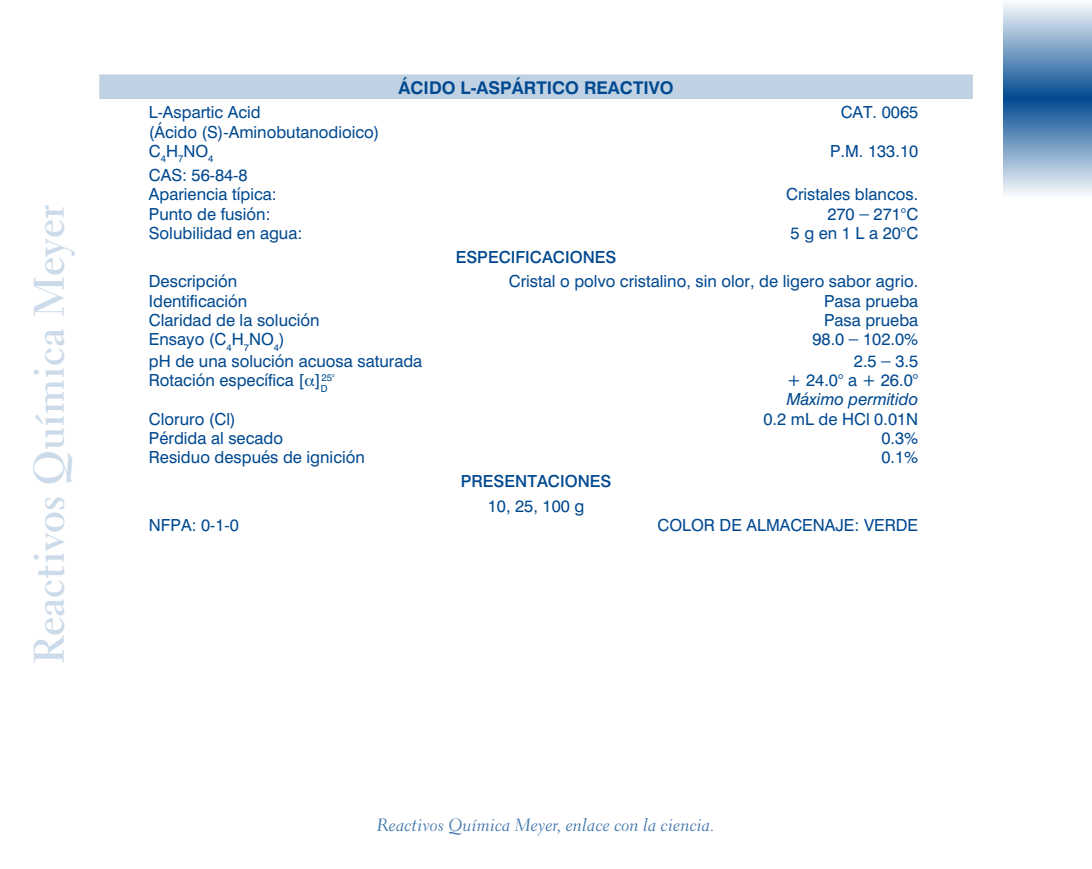
<style>
.page{position:relative;width:1092px;height:869px;background:#fff}
.page>*{position:absolute;margin:0;border:0;box-sizing:border-box;transform-origin:0 0}
.t1{font:42px "Transitional 521 BT Bold A";color:#ccdbe9}
.t2{font:17.5px "Transitional 521 BT Cursive A";color:#4076ac}
.t3{font:700 17.5px "Swiss 721 BT";color:#004990}
.t4{font:16.62px/19.2px "Swiss 721 BT";color:#004990}
.t5{font:500 16.62px "Swiss 721 BT";color:#004990}
.t6{font:italic 16.62px/19.2px "Swiss 721 BT";color:#004990}
.t7{font:9.62px "Swiss 721 BT";color:#004990}
.s1{font-size:19.25px}
.s2{font-style:normal;font-size:17.5px}
.s3{font-style:normal}
</style>
<div class="page">
<svg style="left:1003px;top:3px;width:88px;height:191px;background:#7aa0c5"></svg>
<div style="left:99px;top:74px;width:873px;height:25px;background:#bfd1e3"></div>
<h1 class="t1" style="left:24px;top:664px;width:461px;rotate:-90deg">Reactivos Química Meyer</h1>
<p class="t3" style="left:398px;top:77px;width:24px">ÁCIDO</p>
<p class="t3" style="left:460px;top:77px;width:75px">L-ASPÁRTICO</p>
<p class="t3" style="left:584px;top:77px;width:48px">REACTIVO</p>
<p class="t4" style="left:149px;top:102px;width:113px">L-Aspartic Acid</p>
<p class="t4" style="left:840px;top:102px;width:79px">CAT. 0065</p>
<p class="t4" style="left:149px;top:122px;width:232px">(Ácido (S)-Aminobutanodioico)<br>C<sub>4</sub>H<sub>7</sub>NO<sub>4</sub></p>
<p class="t4" style="left:830px;top:141px;width:90px">P.M. 133.10</p>
<p class="t4" style="left:149px;top:165px;width:129px">CAS: 56-84-8<br>Apariencia típica:</p>
<p class="t4" style="left:786px;top:184px;width:133px">Cristales blancos.</p>
<p class="t4" style="left:149px;top:204px;width:123px">Punto de fusión:</p>
<p class="t4" style="left:827px;top:204px;width:92px">270 <span class="s1">–</span> 271°C</p>
<p class="t4" style="left:149px;top:223px;width:155px">Solubilidad en agua:</p>
<p class="t4" style="left:790px;top:223px;width:129px">5 g en 1 L a 20°C</p>
<p class="t5" style="left:455px;top:247px;width:162px">ESPECIFICACIONES</p>
<p class="t4" style="left:149px;top:271px;width:90px">Descripción</p>
<p class="t4" style="left:509px;top:271px;width:411px">Cristal o polvo cristalino, sin olor, de ligero sabor agrio.</p>
<p class="t4" style="left:149px;top:291px;width:100px">Identificación</p>
<p class="t4" style="left:824px;top:291px;width:96px">Pasa prueba</p>
<p class="t4" style="left:149px;top:310px;width:172px">Claridad de la solución</p>
<p class="t4" style="left:824px;top:310px;width:96px">Pasa prueba</p>
<p class="t4" style="left:149px;top:329px;width:137px">Ensayo (C<sub>4</sub>H<sub>7</sub>NO<sub>4</sub>)</p>
<p class="t4" style="left:812px;top:329px;width:107px">98.0 <span class="s1">–</span> 102.0%</p>
<p class="t4" style="left:149px;top:351px;width:275px">pH de una solución acuosa saturada</p>
<p class="t4" style="left:853px;top:351px;width:66px">2.5 <span class="s1">–</span> 3.5</p>
<p class="t4" style="left:149px;top:370px;width:180px">Rotación específica [ ]<sub>D</sub></p>
<p class="t7" style="left:321px;top:371px;width:15px">25°</p>
<p class="t6" style="left:786px;top:370px;width:133px"><span class="s2">+</span> <span class="s3">24.0° a</span> <span class="s2">+</span> <span class="s3">26.0°<br></span>Máximo permitido</p>
<p class="t4" style="left:149px;top:409px;width:88px">Cloruro (Cl)</p>
<p class="t4" style="left:763px;top:409px;width:156px">0.2 mL de HCl 0.01N</p>
<p class="t4" style="left:149px;top:428px;width:136px">Pérdida al secado</p>
<p class="t4" style="left:881px;top:428px;width:38px">0.3%</p>
<p class="t4" style="left:149px;top:447px;width:217px">Residuo después de ignición</p>
<p class="t4" style="left:881px;top:447px;width:38px">0.1%</p>
<p class="t5" style="left:460px;top:471px;width:152px">PRESENTACIONES</p>
<p class="t4" style="left:487px;top:496px;width:98px">10, 25, 100 g</p>
<p class="t4" style="left:149px;top:515px;width:91px">NFPA: 0-1-0</p>
<p class="t4" style="left:657px;top:515px;width:262px">COLOR DE ALMACENAJE: VERDE</p>
<p class="t2" style="left:377px;top:814px;width:339px">Reactivos Química Meyer, enlace con la ciencia.</p>
</div>
